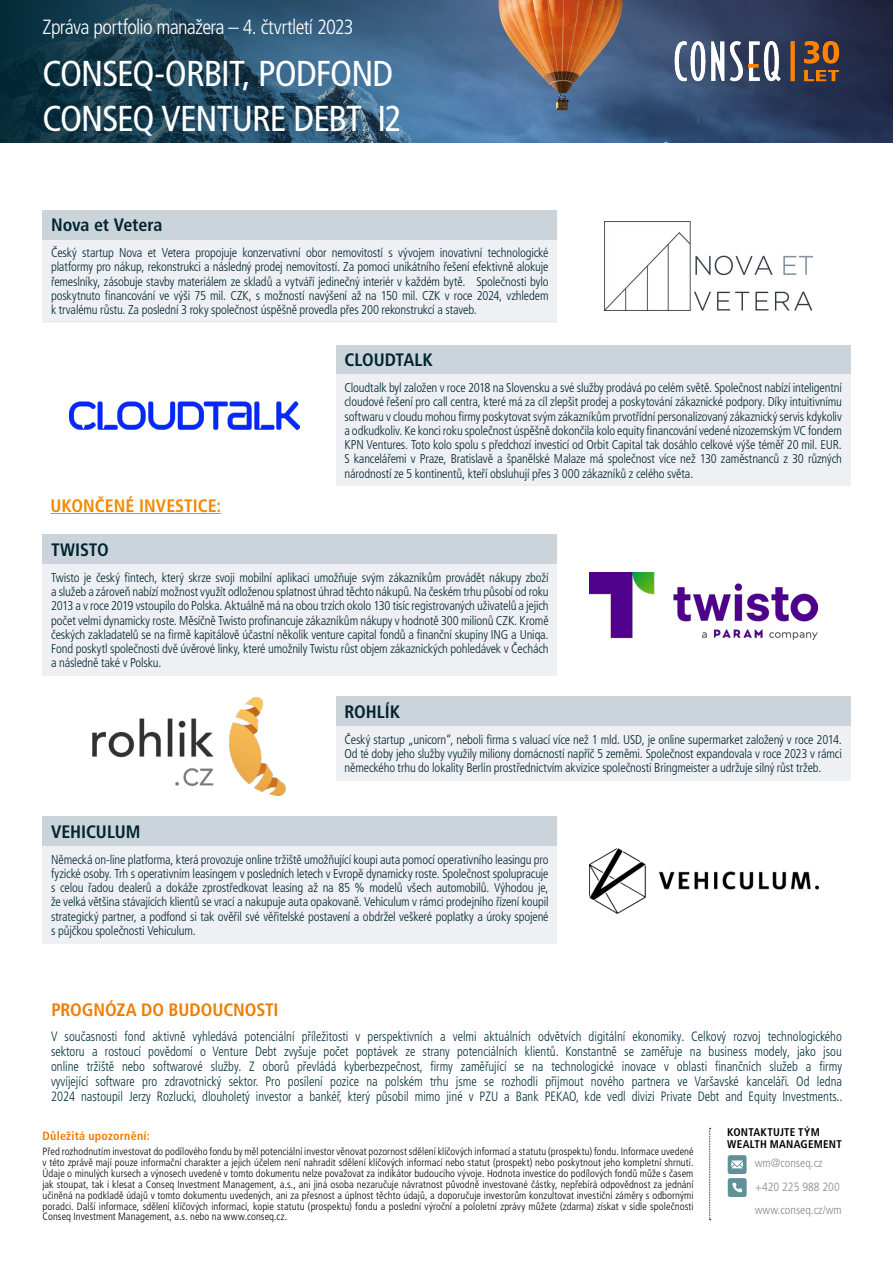
<style>
.page{position:relative;width:893px;height:1263px;background:#fff}
.page>*{position:absolute;margin:0;border:0;box-sizing:border-box;transform-origin:0 0}
.t1{font:condensed 36px/45px "Frutiger LT Pro";letter-spacing:-.025em;color:#fff}
.t2{font:300 condensed 20.55px "Frutiger LT Pro";letter-spacing:-.035em;color:#fff}
.t3{font:700 condensed 18px "Frutiger LT Pro";letter-spacing:-.005em;color:#002531}
.t4{font:700 condensed 18px "Frutiger LT Pro";letter-spacing:-.005em;color:#ef7d00}
.t5{font:700 condensed 18px "Frutiger LT Pro";color:#f18a00}
.t6{font:300 condensed 13.5px/15px "Frutiger LT Pro";color:#002f3d;text-align:justify;scale:.93 1}
.t7{font:300 condensed 12.75px/14.2px "Frutiger LT Pro";letter-spacing:-.01em;color:#002531;text-align:justify}
.t8{font:300 condensed 12px/23.1px "Frutiger LT Pro";color:#878787}
.t9{font:700 condensed 12px "Frutiger LT Pro";letter-spacing:.02em;color:#ef7d00}
.t10{font:700 condensed 11.1px/12px "Frutiger LT Pro";letter-spacing:.02em;color:#000}
.t11{font:300 condensed 10.5px/10.9px "Frutiger LT Pro";letter-spacing:.005em;color:#000;text-align:justify}
</style>
<div class="page">
<img style="left:496px;top:0;width:397px;height:142px">
<svg style="left:0;top:0;width:496px;height:142px;background:#2a516c"></svg>
<svg style="left:728px;top:1155px;width:19px;height:42px"></svg>
<svg style="left:709px;top:1128px;width:2px;height:92px"></svg>
<img style="left:665px;top:31px;width:184px;height:60px">
<div style="left:43px;top:210px;width:514px;height:30px;background:#cbd4db"></div>
<div style="left:43px;top:240px;width:514px;height:83px;background:#eef0f3"></div>
<div style="left:336px;top:345px;width:514px;height:30px;background:#cbd4db"></div>
<div style="left:336px;top:375px;width:514px;height:111px;background:#eef0f3"></div>
<img style="left:69px;top:402px;width:231px;height:27px">
<img style="left:605px;top:222px;width:207px;height:88px">
<div style="left:43px;top:535px;width:514px;height:29px;background:#cbd4db"></div>
<div style="left:43px;top:564px;width:514px;height:112px;background:#eef0f3"></div>
<div style="left:336px;top:696px;width:514px;height:30px;background:#cbd4db"></div>
<div style="left:336px;top:726px;width:514px;height:55px;background:#eef0f3"></div>
<div style="left:43px;top:816px;width:514px;height:30px;background:#cbd4db"></div>
<div style="left:43px;top:846px;width:514px;height:97px;background:#eef0f3"></div>
<hr style="left:50px;top:513px;width:171px;height:1px;background:#f18a00">
<img style="left:590px;top:572px;width:228px;height:67px">
<img style="left:92px;top:697px;width:194px;height:99px">
<img style="left:590px;top:848px;width:228px;height:65px">
<h2 class="t2" style="left:43px;top:15px;width:313px">Zpráva portfolio manažera – 4. čtvrtletí 2023</h2>
<h1 class="t1" style="left:43px;top:52px;width:361px">CONSEQ-ORBIT, PODFOND<br>CONSEQ VENTURE DEBT I2</h1>
<h3 class="t3" style="left:51px;top:214px;width:113px">Nova et Vetera</h3>
<p class="t7" style="left:51px;top:246px;width:499px">Český startup Nova et Vetera propojuje konzervativní obor nemovitostí s vývojem inovativní technologické platformy pro nákup, rekonstrukci a následný prodej nemovitostí. Za pomoci unikátního řešení efektivně alokuje řemeslníky, zásobuje stavby materiálem ze skladů a vytváří jedinečný interiér v každém bytě. Společnosti bylo poskytnuto financování ve výši 75 mil. CZK, s možností navýšení až na 150 mil. CZK v roce 2024, vzhledem k trvalému růstu. Za poslední 3 roky společnost úspěšně provedla přes 200 rekonstrukcí a staveb.</p>
<h3 class="t3" style="left:344px;top:349px;width:90px">CLOUDTALK</h3>
<p class="t7" style="left:344px;top:381px;width:499px">Cloudtalk byl založen v roce 2018 na Slovensku a své služby prodává po celém světě. Společnost nabízí inteligentní cloudové řešení pro call centra, které má za cíl zlepšit prodej a poskytování zákaznické podpory. Díky intuitivnímu softwaru v cloudu mohou firmy poskytovat svým zákazníkům prvotřídní personalizovaný zákaznický servis kdykoliv a odkudkoliv. Ke konci roku společnost úspěšně dokončila kolo equity financování vedené nizozemským VC fondem KPN Ventures. Toto kolo spolu s předchozí investicí od Orbit Capital tak dosáhlo celkové výše téměř 20 mil. EUR.<br>S kancelářemi v Praze, Bratislavě a španělské Malaze má společnost více než 130 zaměstnanců z 30 různých národností ze 5 kontinentů, kteří obsluhují přes 3 000 zákazníků z celého světa.</p>
<h3 class="t5" style="left:50px;top:495px;width:172px">UKONČENÉ INVESTICE:</h3>
<h3 class="t3" style="left:51px;top:539px;width:59px">TWISTO</h3>
<p class="t7" style="left:51px;top:570px;width:499px">Twisto je český fintech, který skrze svoji mobilní aplikaci umožňuje svým zákazníkům provádět nákupy zboží a služeb a zároveň nabízí možnost využít odloženou splatnost úhrad těchto nákupů. Na českém trhu působí od roku 2013 a v roce 2019 vstoupilo do Polska. Aktuálně má na obou trzích okolo 130 tisíc registrovaných uživatelů a jejich počet velmi dynamicky roste. Měsíčně Twisto profinancuje zákazníkům nákupy v hodnotě 300 milionů CZK. Kromě českých zakladatelů se na firmě kapitálově účastní několik venture capital fondů a finanční skupiny ING a Uniqa.<br>Fond poskytl společnosti dvě úvěrové linky, které umožnily Twistu růst objem zákaznických pohledávek v Čechách a následně také v Polsku.</p>
<h3 class="t3" style="left:344px;top:701px;width:57px">ROHLÍK</h3>
<p class="t7" style="left:344px;top:732px;width:499px">Český startup „unicorn“, neboli firma s valuací více než 1 mld. USD, je online supermarket založený v roce 2014.<br>Od té doby jeho služby využily miliony domácností napříč 5 zeměmi. Společnost expandovala v roce 2023 v rámci německého trhu do lokality Berlín prostřednictvím akvizice společnosti Bringmeister a udržuje silný růst tržeb.</p>
<h3 class="t3" style="left:51px;top:821px;width:91px">VEHICULUM</h3>
<p class="t7" style="left:51px;top:852px;width:499px">Německá on-line platforma, která provozuje online tržiště umožňující koupi auta pomocí operativního leasingu pro fyzické osoby. Trh s operativním leasingem v posledních letech v Evropě dynamicky roste. Společnost spolupracuje s celou řadou dealerů a dokáže zprostředkovat leasing až na 85 % modelů všech automobilů. Výhodou je, že velká většina stávajících klientů se vrací a nakupuje auta opakovaně. Vehiculum v rámci prodejního řízení koupil strategický partner, a podfond si tak ověřil své věřitelské postavení a obdržel veškeré poplatky a úroky spojené s půjčkou společnosti Vehiculum.</p>
<h3 class="t4" style="left:51px;top:999px;width:229px">PROGNÓZA DO BUDOUCNOSTI</h3>
<p class="t6" style="left:51px;top:1029px;width:853px">V současnosti fond aktivně vyhledává potenciální příležitosti v perspektivních a velmi aktuálních odvětvích digitální ekonomiky. Celkový rozvoj technologického sektoru a rostoucí povědomí o Venture Debt zvyšuje počet poptávek ze strany potenciálních klientů. Konstantně se zaměřuje na business modely, jako jsou online tržiště nebo softwarové služby. Z oborů převládá kyberbezpečnost, firmy zaměřující se na technologické inovace v oblasti finančních služeb a firmy vyvíjející software pro zdravotnický sektor. Pro posílení pozice na polském trhu jsme se rozhodli přijmout nového partnera ve Varšavské kanceláři. Od ledna 2024 nastoupil Jerzy Rozlucki, dlouholetý investor a bankéř, který působil mimo jiné v PZU a Bank PEKAO, kde vedl divizi Private Debt and Equity Investments..</p>
<p class="t9" style="left:43px;top:1128px;width:109px">Důležitá upozornění:</p>
<p class="t11" style="left:43px;top:1146px;width:653px">Před rozhodnutím investovat do podílového fondu by měl potenciální investor věnovat pozornost sdělení klíčových informací a statutu (prospektu) fondu. Informace uvedené v této zprávě mají pouze informační charakter a jejich účelem není nahradit sdělení klíčových informací nebo statut (prospekt) nebo poskytnout jeho kompletní shrnutí.<br>Údaje o minulých kursech a výnosech uvedené v tomto dokumentu nelze považovat za indikátor budoucího vývoje. Hodnota investice do podílových fondů může s časem jak stoupat, tak i klesat a Conseq Investment Management, a.s., ani jiná osoba nezaručuje návratnost původně investované částky, nepřebírá odpovědnost za jednání učiněná na podkladě údajů v tomto dokumentu uvedených, ani za přesnost a úplnost těchto údajů, a doporučuje investorům konzultovat investiční záměry s odbornými poradci. Další informace, sdělení klíčových informací, kopie statutu (prospektu) fondu a poslední výroční a pololetní zprávy můžete (zdarma) získat v sídle společnosti Conseq Investment Management, a.s. nebo na www.conseq.cz.</p>
<p class="t10" style="left:727px;top:1126px;width:116px">KONTAKTUJTE TÝM<br>WEALTH MANAGEMENT</p>
<p class="t8" style="left:755px;top:1152px;width:88px">wm@conseq.cz +420 225 988 200 www.conseq.cz/wm</p>
</div>
